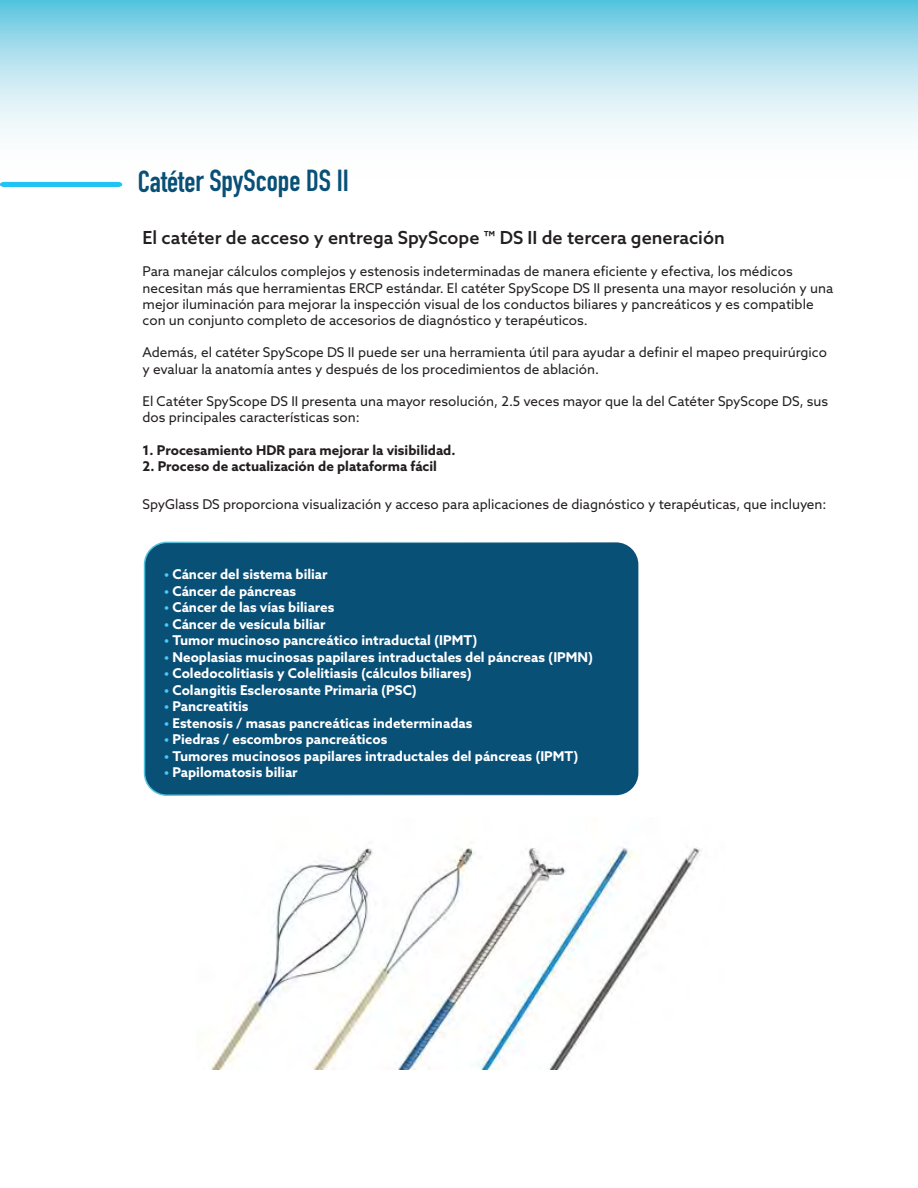
<style>
.page{position:relative;width:918px;height:1188px;background:#fff}
.page>*{position:absolute;margin:0;border:0;box-sizing:border-box;transform-origin:0 0}
.t1{font:700 30px "DIN Condensed";color:#095077}
.t2{font:500 18px "Azo Sans";color:#231f20}
.t3{font:13.5px/16.2px "Azo Sans";color:#231f20}
.t4{font:700 13.5px "Azo Sans";color:#fff}
.t5{font:700 13.5px "Azo Sans";color:#231f20}
.s1{font-weight:900;color:#4ac9f4}
</style>
<div class="page">
<div style="left:145px;top:542px;width:493px;height:253px;background:#095077;border-radius:22px"></div>
<div style="left:144px;top:542px;width:495px;height:254px;border:2px solid #fff;border-radius:22px"></div>
<svg style="left:0;top:0;width:918px;height:135px;background:#b5e3ef"></svg>
<svg style="left:0;top:182px;width:122px;height:5px"></svg>
<img style="left:211px;top:847px;width:491px;height:223px">
<h1 class="t1" style="left:138px;top:161px;width:213px">Catéter SpyScope DS II</h1>
<h2 class="t2" style="left:143px;top:226px;width:584px">El catéter de acceso y entrega SpyScope ™ DS II de tercera generación</h2>
<p class="t3" style="left:143px;top:263px;width:692px">Para manejar cálculos complejos y estenosis indeterminadas de manera eficiente y efectiva, los médicos necesitan más que herramientas ERCP estándar. El catéter SpyScope DS II presenta una mayor resolución y una mejor iluminación para mejorar la inspección visual de los conductos biliares y pancreáticos y es compatible con un conjunto completo de accesorios de diagnóstico y terapéuticos.</p>
<p class="t3" style="left:143px;top:344px;width:686px">Además, el catéter SpyScope DS II puede ser una herramienta útil para ayudar a definir el mapeo prequirúrgico y evaluar la anatomía antes y después de los procedimientos de ablación.</p>
<p class="t3" style="left:143px;top:393px;width:687px">El Catéter SpyScope DS II presenta una mayor resolución, 2.5 veces mayor que la del Catéter SpyScope DS, sus dos principales características son:</p>
<p class="t5" style="left:143px;top:441px;width:314px">1. Procesamiento HDR para mejorar la visibilidad.</p>
<p class="t5" style="left:143px;top:457px;width:296px">2. Proceso de actualización de plataforma fácil</p>
<p class="t3" style="left:143px;top:495px;width:685px">SpyGlass DS proporciona visualización y acceso para aplicaciones de diagnóstico y terapéuticas, que incluyen:</p>
<p class="t4" style="left:164px;top:565px;width:165px"><span class="s1">•</span> Cáncer del sistema biliar</p>
<p class="t4" style="left:164px;top:582px;width:134px"><span class="s1">•</span> Cáncer de páncreas</p>
<p class="t4" style="left:164px;top:598px;width:172px"><span class="s1">•</span> Cáncer de las vías biliares</p>
<p class="t4" style="left:164px;top:615px;width:163px"><span class="s1">•</span> Cáncer de vesícula biliar</p>
<p class="t4" style="left:164px;top:631px;width:315px"><span class="s1">•</span> Tumor mucinoso pancreático intraductal (IPMT)</p>
<p class="t4" style="left:164px;top:648px;width:431px"><span class="s1">•</span> Neoplasias mucinosas papilares intraductales del páncreas (IPMN)</p>
<p class="t4" style="left:164px;top:664px;width:309px"><span class="s1">•</span> Coledocolitiasis y Colelitiasis (cálculos biliares)</p>
<p class="t4" style="left:164px;top:681px;width:254px"><span class="s1">•</span> Colangitis Esclerosante Primaria (PSC)</p>
<p class="t4" style="left:164px;top:697px;width:86px"><span class="s1">•</span> Pancreatitis</p>
<p class="t4" style="left:164px;top:714px;width:310px"><span class="s1">•</span> Estenosis / masas pancreáticas indeterminadas</p>
<p class="t4" style="left:164px;top:730px;width:225px"><span class="s1">•</span> Piedras / escombros pancreáticos</p>
<p class="t4" style="left:164px;top:747px;width:416px"><span class="s1">•</span> Tumores mucinosos papilares intraductales del páncreas (IPMT)</p>
<p class="t4" style="left:164px;top:763px;width:135px"><span class="s1">•</span> Papilomatosis biliar</p>
</div>
